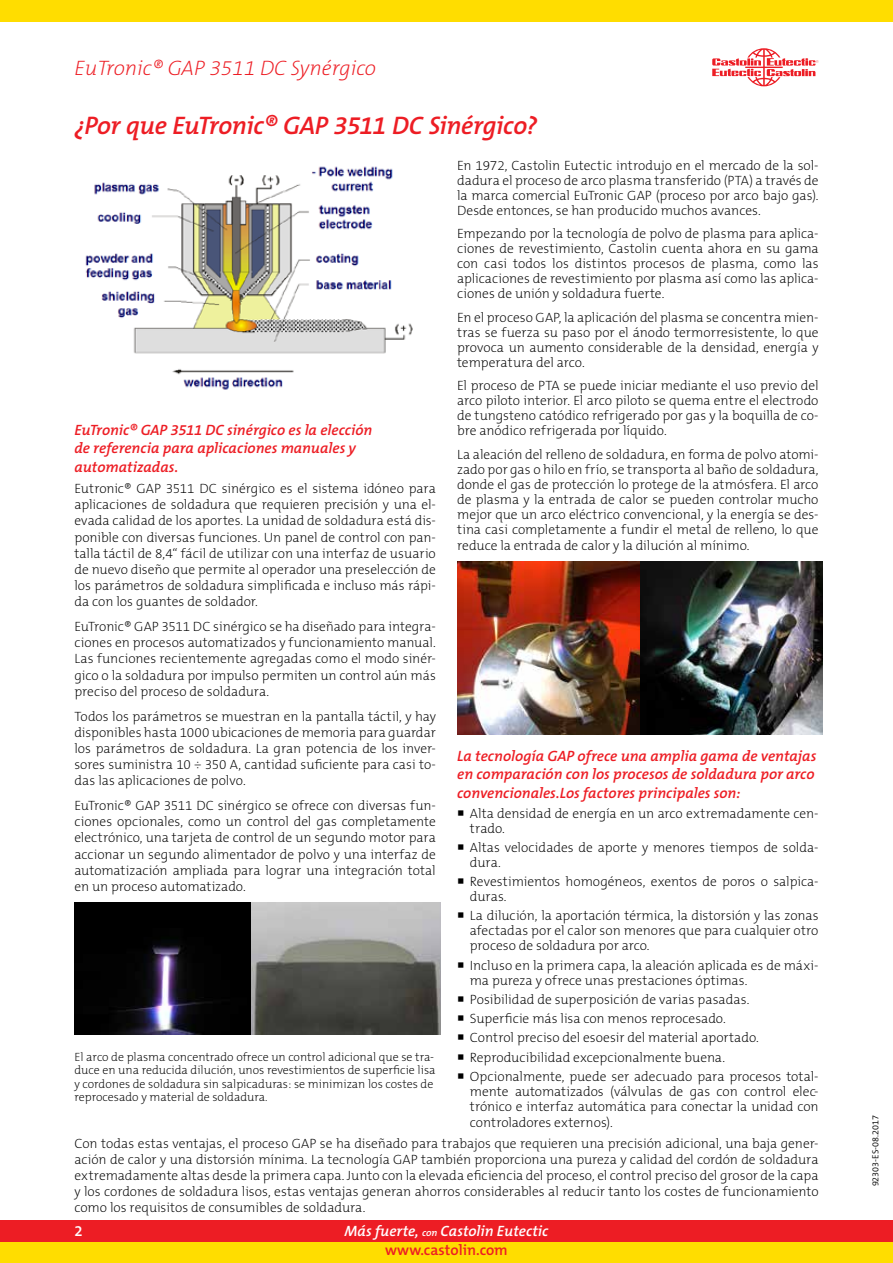
<style>
.page{position:relative;width:893px;height:1263px;background:#fff}
.page>*{position:absolute;margin:0;border:0;box-sizing:border-box;transform-origin:0 0}
.t1{font:italic 600 25.5px "The Mix B W6";letter-spacing:-.015em;color:#ed1d24}
.t2{font:italic 200 21px "The Mix B W2";color:#ed1d24}
.t3{font:italic 600 15px/18px "The Mix B W6";color:#ed1d24}
.t4{font:italic 600 15px "The Mix B W6";color:#fff}
.t5{font:600 15px "The Mix B W6";color:#ed1d24}
.t6{font:600 15px "The Mix B W6";color:#fff}
.t7{font:200 13.5px/16.2px "The Mix B W2";letter-spacing:-.005em;color:#000;text-align:justify}
.t8{font:200 12px/13.5px "The Mix B W2";color:#000}
.t9{font:300 9px "The Mix B W4";color:#000}
.s1{font-size:10.05px}
</style>
<div class="page">
<svg style="left:712px;top:48px;width:107px;height:38px"></svg>
<div style="left:0;top:0;width:892px;height:21px;background:#fd0"></div>
<div style="left:0;top:1242px;width:892px;height:21px;background:#fd0"></div>
<div style="left:0;top:1220px;width:892px;height:22px;background:#ed1d24"></div>
<img style="left:85px;top:166px;width:328px;height:224px">
<img style="left:74px;top:902px;width:178px;height:132px">
<img style="left:252px;top:902px;width:188px;height:132px">
<img style="left:457px;top:561px;width:366px;height:173px">
<h2 class="t2" style="left:74px;top:56px;width:303px">EuTronic® GAP 3511 DC Synérgico</h2>
<h1 class="t1" style="left:74px;top:109px;width:464px">¿Por que EuTronic® GAP 3511 DC Sinérgico?</h1>
<p class="t7" style="left:457px;top:158px;width:363px;line-height:15px">En 1972, Castolin Eutectic introdujo en el mercado de la sol&shy;dadura el proceso de arco plasma transferido (PTA) a través de la marca comercial EuTronic GAP (proceso por arco bajo gas).<br>Desde entonces, se han producido muchos avances.</p>
<p class="t7" style="left:457px;top:226px;width:363px;line-height:15px">Empezando por la tecnología de polvo de plasma para aplica&shy;ciones de revestimiento, Castolin cuenta ahora en su gama con casi todos los distintos procesos de plasma, como las aplicaciones de revestimiento por plasma así como las aplica&shy;ciones de unión y soldadura fuerte.</p>
<p class="t7" style="left:457px;top:310px;width:363px;line-height:15px">En el proceso GAP, la aplicación del plasma se concentra mien&shy;tras se fuerza su paso por el ánodo termorresistente, lo que provoca un aumento considerable de la densidad, energía y temperatura del arco.</p>
<p class="t7" style="left:457px;top:378px;width:363px;line-height:15px">El proceso de PTA se puede iniciar mediante el uso previo del arco piloto interior. El arco piloto se quema entre el electrodo de tungsteno catódico refrigerado por gas y la boquilla de co&shy;bre anódico refrigerada por líquido.</p>
<p class="t7" style="left:457px;top:447px;width:363px;line-height:15.1px">La aleación del relleno de soldadura, en forma de polvo atomi&shy;zado por gas o hilo en frío, se transporta al baño de soldadura, donde el gas de protección lo protege de la atmósfera. El arco de plasma y la entrada de calor se pueden controlar mucho mejor que un arco eléctrico convencional, y la energía se des&shy;tina casi completamente a fundir el metal de relleno, lo que reduce la entrada de calor y la dilución al mínimo.</p>
<p class="t3" style="left:74px;top:421px;width:300px">EuTronic® GAP 3511 DC sinérgico es la elección de referencia para aplicaciones manuales y</p>
<p class="t3" style="left:74px;top:459px;width:105px">automatizadas.</p>
<p class="t7" style="left:74px;top:480px;width:363px">Eutronic® GAP 3511 DC sinérgico es el sistema idóneo para aplicaciones de soldadura que requieren precisión y una el&shy;evada calidad de los aportes. La unidad de soldadura está dis&shy;ponible con diversas funciones. Un panel de control con pan&shy;talla táctil de 8,4“ fácil de utilizar con una interfaz de usuario de nuevo diseño que permite al operador una preselección de los parámetros de soldadura simplificada e incluso más rápi&shy;da con los guantes de soldador.</p>
<p class="t7" style="left:74px;top:618px;width:363px">EuTronic® GAP 3511 DC sinérgico se ha diseñado para integra&shy;ciones en procesos automatizados y funcionamiento manual.<br>Las funciones recientemente agregadas como el modo sinér&shy;gico o la soldadura por impulso permiten un control aún más preciso del proceso de soldadura.</p>
<p class="t7" style="left:74px;top:708px;width:363px">Todos los parámetros se muestran en la pantalla táctil, y hay disponibles hasta 1000 ubicaciones de memoria para guardar los parámetros de soldadura. La gran potencia de los inver&shy;sores suministra 10 ÷ 350 A, cantidad suficiente para casi to&shy;das las aplicaciones de polvo.</p>
<p class="t7" style="left:74px;top:797px;width:363px">EuTronic® GAP 3511 DC sinérgico se ofrece con diversas fun&shy;ciones opcionales, como un control del gas completamente electrónico, una tarjeta de control de un segundo motor para accionar un segundo alimentador de polvo y una interfaz de automatización ampliada para lograr una integración total en un proceso automatizado.</p>
<p class="t3" style="left:457px;top:747px;width:361px">La tecnología GAP ofrece una amplia gama de ventajas en comparación con los procesos de soldadura por arco</p>
<p class="t3" style="left:457px;top:784px;width:285px">convencionales.Los factores principales son:</p>
<p class="t7" style="left:470px;top:806px;width:350px;line-height:15px">Alta densidad de energía en un arco extremadamente cen&shy;trado.</p>
<p class="t7" style="left:470px;top:840px;width:350px;line-height:15px">Altas velocidades de aporte y menores tiempos de solda&shy;dura.</p>
<p class="t7" style="left:470px;top:874px;width:350px;line-height:15px">Revestimientos homogéneos, exentos de poros o salpica&shy;duras.</p>
<p class="t7" style="left:470px;top:908px;width:350px;line-height:15px">La dilución, la aportación térmica, la distorsión y las zonas afectadas por el calor son menores que para cualquier otro proceso de soldadura por arco.</p>
<p class="t7" style="left:470px;top:958px;width:350px;line-height:15px">Incluso en la primera capa, la aleación aplicada es de máxi&shy;ma pureza y ofrece unas prestaciones óptimas.</p>
<p class="t7" style="left:470px;top:990px;width:350px;line-height:19.2px;text-align:left">Posibilidad de superposición de varias pasadas.<br>Superficie más lisa con menos reprocesado.<br>Control preciso del esoesir del material aportado.<br>Reproducibilidad excepcionalmente buena.<br>Opcionalmente, puede ser adecuado para procesos total-</p>
<p class="t7" style="left:470px;top:1084px;width:350px;line-height:15.6px">mente automatizados (válvulas de gas con control elec&shy;trónico e interfaz automática para conectar la unidad con controladores externos).</p>
<p class="t7" style="left:74px;top:1135px;width:746px">Con todas estas ventajas, el proceso GAP se ha diseñado para trabajos que requieren una precisión adicional, una baja gener&shy;ación de calor y una distorsión mínima. La tecnología GAP también proporciona una pureza y calidad del cordón de soldadura extremadamente altas desde la primera capa. Junto con la elevada eficiencia del proceso, el control preciso del grosor de la capa y los cordones de soldadura lisos, estas ventajas generan ahorros considerables al reducir tanto los costes de funcionamiento como los requisitos de consumibles de soldadura.</p>
<p class="t8" style="left:74px;top:1050px;width:363px">El arco de plasma concentrado ofrece un control adicional que se tra&shy;duce en una reducida dilución, unos revestimientos de superficie lisa y cordones de soldadura sin salpicaduras: se minimizan los costes de reprocesado y material de soldadura.</p>
<p class="t6" style="left:74px;top:1221px;width:10px">2</p>
<p class="t4" style="left:345px;top:1221px;width:205px">Más fuerte, <span class="s1">con</span> Castolin Eutectic</p>
<p class="t5" style="left:385px;top:1241px;width:124px">www.castolin.com</p>
<p class="t9" style="left:869px;top:1186px;width:73px;rotate:-90deg">92303-ES-08.2017</p>
</div>
